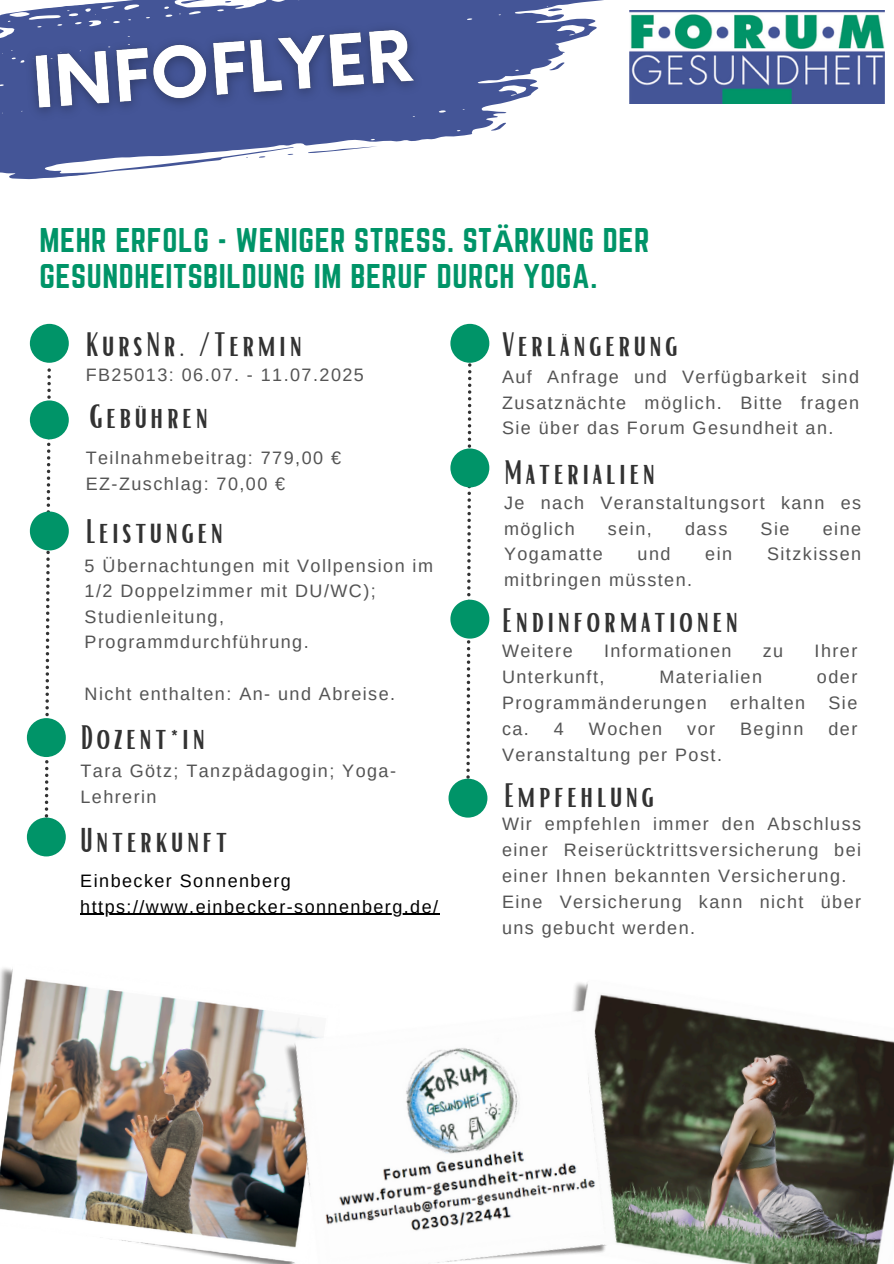
<style>
.page{position:relative;width:894px;height:1264px;background:#fff}
.page>*{position:absolute;margin:0;border:0;box-sizing:border-box;transform-origin:0 0}
.t1{font:33px "Bright";letter-spacing:.1em;color:#323232}
.t2{font:30px/36px "Norwester";letter-spacing:.02em;color:#009468}
.t3{font:18px/25.8px "Arimo";letter-spacing:.08em;color:#545454}
.t4{font:18px "Arimo";letter-spacing:.08em;color:#000}
.s1{font-family:"Noto Sans";font-weight:700}
</style>
<div class="page">
<svg style="left:5px;top:0;width:599px;height:41px;fill:#445597"></svg>
<svg style="left:547px;top:7px;width:15px;height:5px"></svg>
<svg style="left:180px;top:0;width:31px;height:4px"></svg>
<svg style="left:224px;top:1px;width:7px;height:2px"></svg>
<svg style="left:0;top:14px;width:570px;height:166px;fill:#445597"></svg>
<svg style="left:308px;top:146px;width:70px;height:8px"></svg>
<svg style="left:490px;top:123px;width:16px;height:8px"></svg>
<svg style="left:489px;top:68px;width:15px;height:4px"></svg>
<svg style="left:259px;top:156px;width:6px;height:2px"></svg>
<svg style="left:433px;top:33px;width:7px;height:4px"></svg>
<svg style="left:451px;top:31px;width:6px;height:2px"></svg>
<div style="left:450px;top:324px;width:39px;height:39px;background:#009468;border-radius:50%"></div>
<div style="left:27px;top:817px;width:39px;height:39px;background:#009468;border-radius:50%"></div>
<div style="left:448px;top:778px;width:39px;height:39px;background:#009468;border-radius:50%"></div>
<div style="left:30px;top:324px;width:39px;height:39px;background:#009468;border-radius:50%"></div>
<div style="left:27px;top:718px;width:39px;height:39px;background:#009468;border-radius:50%"></div>
<svg style="left:30px;top:368px;width:39px;height:480px"></svg>
<img style="left:629px;top:10px;width:255px;height:94px">
<svg style="left:450px;top:328px;width:39px;height:482px"></svg>
<img style="left:645px;top:1001px;width:248px;height:262px">
<img style="left:0;top:968px;width:265px;height:295px">
<img style="left:265px;top:983px;width:380px;height:280px">
<img style="left:17px;top:11px;width:416px;height:119px">
<hr style="left:80px;top:913px;width:359px;height:1px;background:#000">
<p class="t2" style="left:39px;top:221px;width:611px">MEHR ERFOLG - WENIGER STRESS. ST<span class="s1">Ä</span>RKUNG DER<br>GESUNDHEITSBILDUNG IM BERUF DURCH YOGA.</p>
<h3 class="t1" style="left:86px;top:323px;width:218px">KursNr. /Termin</h3>
<p class="t3" style="left:86px;top:362px;width:280px">FB25013: 06.07. - 11.07.2025</p>
<h3 class="t1" style="left:89px;top:395px;width:120px">Gebühren</h3>
<p class="t3" style="left:86px;top:445px;width:257px">Teilnahmebeitrag: 779,00 €</p>
<p class="t3" style="left:86px;top:471px;width:201px">EZ-Zuschlag: 70,00 €</p>
<p class="t1" style="left:86px;top:510px;width:139px">Leistungen</p>
<h3 class="t3" style="left:85px;top:553px;width:350px">5 Übernachtungen mit Vollpension im<br>1/2 Doppelzimmer mit DU/WC);<br>Studienleitung,<br>Programmdurchführung.</h3>
<p class="t3" style="left:85px;top:680px;width:312px">Nicht enthalten: An- und Abreise.</p>
<h4 class="t1" style="left:80px;top:716px;width:126px">Dozent*in</h4>
<p class="t3" style="left:80px;top:758px;width:317px">Tara Götz; Tanzpädagogin; Yoga-<br>Lehrerin</p>
<h3 class="t1" style="left:80px;top:819px;width:148px">Unterkunft</h3>
<p class="t4" style="left:80px;top:870px;width:212px">Einbecker Sonnenberg</p>
<h3 class="t4" style="left:80px;top:896px;width:359px">https://www.einbecker-sonnenberg.de/</h3>
<p class="t1" style="left:502px;top:323px;width:177px">Verlängerung</p>
<h3 class="t3" style="left:502px;top:363px;width:358px;text-align:justify">Auf Anfrage und Verfügbarkeit sind Zusatznächte möglich. Bitte fragen Sie über das Forum Gesundheit an.</h3>
<p class="t1" style="left:504px;top:451px;width:153px">Materialien</p>
<p class="t3" style="left:504px;top:489px;width:358px">Je nach Veranstaltungsort kann es möglich</p>
<p class="t3" style="left:607px;top:515px;width:45px">sein,</p>
<p class="t3" style="left:684px;top:515px;width:44px">dass</p>
<p class="t3" style="left:760px;top:515px;width:30px">Sie</p>
<p class="t3" style="left:822px;top:515px;width:40px">eine</p>
<p class="t3" style="left:504px;top:541px;width:100px">Yogamatte</p>
<p class="t3" style="left:637px;top:541px;width:34px">und</p>
<p class="t3" style="left:705px;top:541px;width:28px">ein</p>
<p class="t3" style="left:766px;top:541px;width:95px">Sitzkissen</p>
<p class="t3" style="left:504px;top:567px;width:189px">mitbringen müssten.</p>
<p class="t1" style="left:502px;top:598px;width:237px">Endinformationen</p>
<p class="t3" style="left:502px;top:638px;width:72px">Weitere</p>
<p class="t3" style="left:604px;top:638px;width:129px">Informationen</p>
<p class="t3" style="left:762px;top:638px;width:22px">zu</p>
<p class="t3" style="left:814px;top:638px;width:44px">Ihrer</p>
<p class="t3" style="left:502px;top:664px;width:104px">Unterkunft,</p>
<p class="t3" style="left:659px;top:664px;width:104px">Materialien</p>
<p class="t3" style="left:816px;top:664px;width:42px">oder</p>
<p class="t3" style="left:502px;top:690px;width:206px">Programmänderungen</p>
<p class="t3" style="left:729px;top:690px;width:77px">erhalten</p>
<p class="t3" style="left:828px;top:690px;width:30px">Sie</p>
<p class="t3" style="left:502px;top:716px;width:63px">ca. 4</p>
<p class="t3" style="left:588px;top:716px;width:75px">Wochen</p>
<p class="t3" style="left:687px;top:716px;width:29px">vor</p>
<p class="t3" style="left:740px;top:716px;width:65px">Beginn</p>
<p class="t3" style="left:828px;top:716px;width:30px">der</p>
<p class="t3" style="left:502px;top:742px;width:221px">Veranstaltung per Post.</p>
<p class="t1" style="left:504px;top:774px;width:152px">Empfehlung</p>
<p class="t3" style="left:502px;top:811px;width:360px;text-align:justify">Wir empfehlen immer den Abschluss einer Reiserücktrittsversicherung bei einer Ihnen bekannten Versicherung.</p>
<p class="t3" style="left:502px;top:888px;width:360px">Eine Versicherung kann nicht über uns gebucht werden.</p>
</div>
